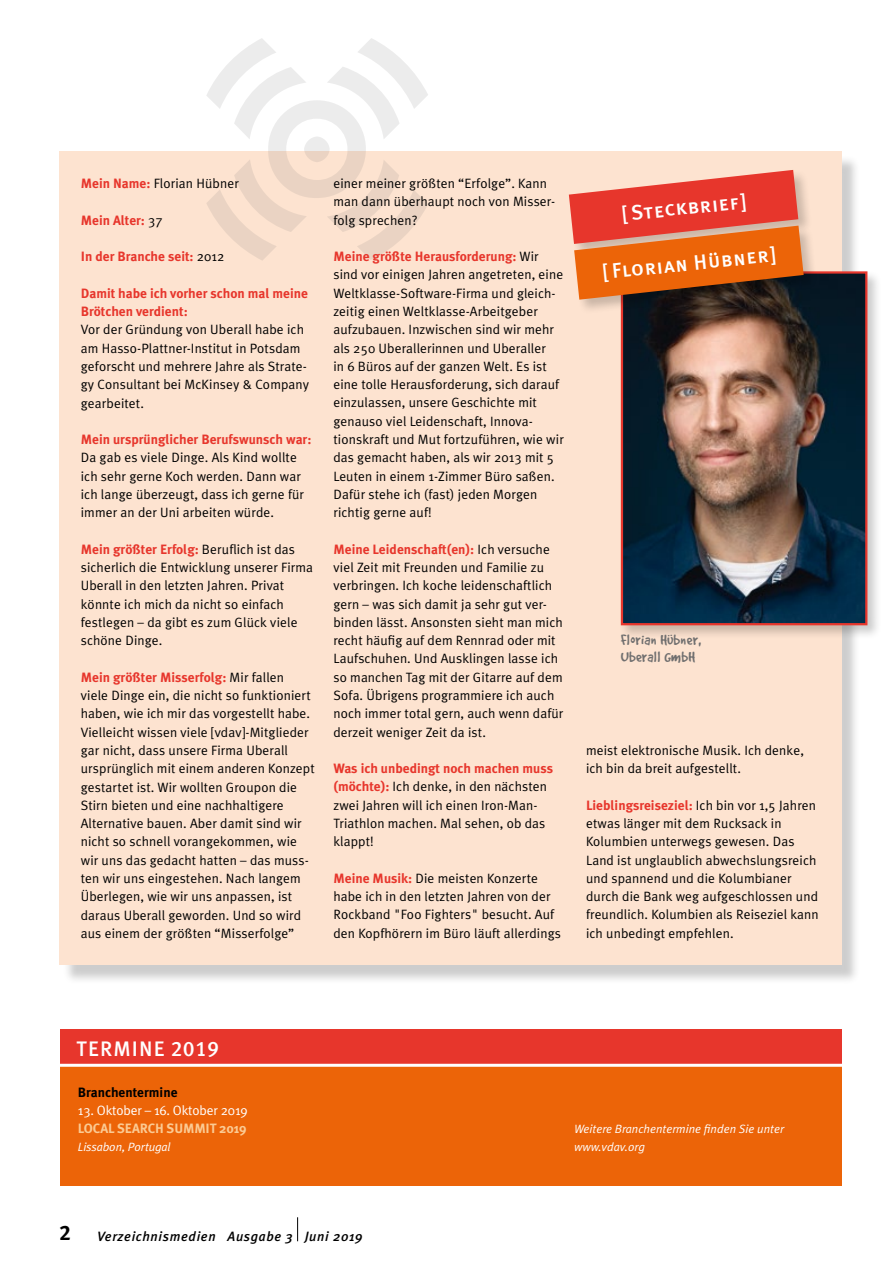
<style>
.page{position:relative;width:893px;height:1263px;background:#fff}
.page>*{position:absolute;margin:0;border:0;box-sizing:border-box;transform-origin:0 0}
.t1{font:21px "Meta Plus Medium Caps";letter-spacing:.045em;color:#fff}
.t2{font:16.5px/16.5px "New Good Dog";letter-spacing:.02em;color:#706f6f}
.t3{font:13.5px/18.3px "Meta Plus Normal";letter-spacing:.01em;color:#000}
.t4{font:700 13.5px/18.3px "Meta Plus";color:#e7362c}
.t5{font:italic 500 13.5px "Meta Plus";letter-spacing:.05em;color:#000}
.t6{font:13.5px "Meta Plus Normal";letter-spacing:-.01em;color:#fff}
.t7{font:700 13.5px "Meta Plus";letter-spacing:-.01em;color:#fbca93}
.t8{font:700 13.5px "Meta Plus";color:#000}
.t9{font:italic 12px/18px "Meta Plus Normal";color:#fff}
.s1{color:#706f6f}
.s2{font-family:"Meta Plus Normal";font-weight:400;color:#000}
.s3{font-family:"Meta Plus";font-weight:700;color:#e7362c}
.s4{font-family:"Meta Plus Bold Caps";font-weight:400;font-style:normal;font-size:21px}
</style>
<div class="page">
<div style="left:62px;top:154px;width:798px;height:830px;background:#000;opacity:.2"></div>
<div style="left:60px;top:152px;width:782px;height:813px;background:#fde3d0"></div>
<div style="left:618px;top:269px;width:263px;height:370px;background:#000;opacity:.2"></div>
<img style="left:624px;top:274px;width:240px;height:348px">
<div style="left:621px;top:271px;width:246px;height:354px;border:2px solid #e7362c"></div>
<div style="left:60px;top:1065px;width:782px;height:121px;background:#ec6408"></div>
<div style="left:60px;top:1029px;width:782px;height:36px;background:#e7362c"></div>
<hr style="left:49px;top:1064px;width:800px;height:3px;background:#fff">
<svg style="left:297px;top:1217px;width:1px;height:24px"></svg>
<div style="left:567px;top:169px;width:246px;height:89px;background:#000;opacity:.2"></div>
<div style="left:573px;top:224px;width:245px;height:90px;background:#000;opacity:.2"></div>
<svg style="left:569px;top:170px;width:235px;height:130px"></svg>
<p class="t3" style="left:162px;top:247px;width:311px"><span class="s1">❖</span>2012</p>
<p class="t4" style="left:81px;top:284px;width:229px">Damit habe ich vorher schon mal meine<br>Brötchen verdient:</p>
<p class="t3" style="left:81px;top:320px;width:230px">Vor der Gründung von Uberall habe ich am Hasso-Plattner-Institut in Potsdam geforscht und mehrere Jahre als Strate&shy;gy Consultant bei McKinsey &amp; Company gearbeitet.</p>
<p class="t4" style="left:81px;top:430px;width:232px">Mein ursprünglicher Berufswunsch war:</p>
<p class="t3" style="left:81px;top:448px;width:225px">Da gab es viele Dinge. Als Kind wollte ich sehr gerne Koch werden. Dann war ich lange überzeugt, dass ich gerne für immer an der Uni arbeiten würde.</p>
<p class="t4" style="left:81px;top:540px;width:216px">Mein größter Erfolg: <span class="s2">Beruflich ist das</span></p>
<p class="t3" style="left:81px;top:558px;width:234px">sicherlich die Entwicklung unserer Firma Uberall in den letzten Jahren. Privat könnte ich mich da nicht so einfach festlegen – da gibt es zum Glück viele schöne Dinge.</p>
<p class="t4" style="left:81px;top:668px;width:205px">Mein größter Misserfolg: <span class="s2">Mir fallen</span></p>
<p class="t3" style="left:81px;top:686px;width:235px">viele Dinge ein, die nicht so funktioniert haben, wie ich mir das vorgestellt habe.<br>Vielleicht wissen viele [vdav]-Mitglieder gar nicht, dass unsere Firma Uberall ursprünglich mit einem anderen Konzept gestartet ist. Wir wollten Groupon die Stirn bieten und eine nachhaltigere Alternative bauen. Aber damit sind wir nicht so schnell vorangekommen, wie wir uns das gedacht hatten – das muss&shy;ten wir uns eingestehen. Nach langem Überlegen, wie wir uns anpassen, ist daraus Uberall geworden. Und so wird aus einem der größten “Misserfolge”</p>
<p class="t3" style="left:81px;top:174px;width:160px"><span class="s3">Mein Name:</span> Florian Hübner</p>
<p class="t4" style="left:81px;top:211px;width:84px">Mein Alter: <span class="s2">37</span></p>
<p class="t4" style="left:81px;top:247px;width:114px">In der Branche seit:</p>
<p class="t3" style="left:333px;top:174px;width:223px">einer meiner größten “Erfolge”. Kann man dann überhaupt noch von Misser&shy;folg sprechen?</p>
<p class="t4" style="left:333px;top:247px;width:207px">Meine größte Herausforderung: <span class="s2">Wir</span></p>
<p class="t3" style="left:333px;top:265px;width:232px">sind vor einigen Jahren angetreten, eine Weltklasse-Software-Firma und gleich&shy;zeitig einen Weltklasse-Arbeitgeber aufzubauen. Inzwischen sind wir mehr als 250 Uberallerinnen und Uberaller<br>in 6 Büros auf der ganzen Welt. Es ist eine tolle Herausforderung, sich darauf einzulassen, unsere Geschichte mit genauso viel Leidenschaft, Innova&shy;tionskraft und Mut fortzuführen, wie wir das gemacht haben, als wir 2013 mit 5<br>Leuten in einem 1-Zimmer Büro saßen.<br>Dafür stehe ich (fast) jeden Morgen richtig gerne auf!</p>
<p class="t4" style="left:333px;top:540px;width:218px">Meine Leidenschaft(en): <span class="s2">Ich versuche</span></p>
<p class="t3" style="left:333px;top:558px;width:232px">viel Zeit mit Freunden und Familie zu verbringen. Ich koche leidenschaftlich gern – was sich damit ja sehr gut ver&shy;binden lässt. Ansonsten sieht man mich recht häufig auf dem Rennrad oder mit Laufschuhen. Und Ausklingen lasse ich so manchen Tag mit der Gitarre auf dem Sofa. Übrigens programmiere ich auch noch immer total gern, auch wenn dafür derzeit weniger Zeit da ist.</p>
<p class="t4" style="left:333px;top:759px;width:221px">Was ich unbedingt noch machen muss</p>
<p class="t3" style="left:333px;top:777px;width:215px"><span class="s3">(möchte):</span> Ich denke, in den nächsten zwei Jahren will ich einen Iron-Man-<br>Triathlon machen. Mal sehen, ob das klappt!</p>
<p class="t3" style="left:333px;top:869px;width:229px"><span class="s3">Meine Musik:</span> Die meisten Konzerte habe ich in den letzten Jahren von der Rockband "Foo Fighters" besucht. Auf den Kopfhörern im Büro läuft allerdings</p>
<h1 class="t1" style="left:621px;top:202px;width:125px;rotate:-6deg">[Steckbrief]</h1>
<h1 class="t1" style="left:602px;top:260px;width:174px;rotate:-6deg">[Florian Hübner]</h1>
<p class="t2" style="left:621px;top:632px;width:81px">Florian Hübner,<br>Uberall GmbH</p>
<p class="t3" style="left:586px;top:741px;width:219px">meist elektronische Musik. Ich denke, ich bin da breit aufgestellt.</p>
<p class="t4" style="left:586px;top:796px;width:231px">Lieblingsreiseziel: <span class="s2">Ich bin vor 1,5 Jahren</span></p>
<p class="t3" style="left:586px;top:814px;width:234px">etwas länger mit dem Rucksack in Kolumbien unterwegs gewesen. Das Land ist unglaublich abwechslungsreich und spannend und die Kolumbianer durch die Bank weg aufgeschlossen und freundlich. Kolumbien als Reiseziel kann ich unbedingt empfehlen.</p>
<h1 class="t1" style="left:77px;top:1036px;width:144px">TERMINE 2019</h1>
<p class="t8" style="left:78px;top:1084px;width:101px">Branchentermine</p>
<p class="t6" style="left:78px;top:1102px;width:171px">13. Oktober – 16. Oktober 2019</p>
<p class="t7" style="left:78px;top:1120px;width:170px">LOCAL SEARCH SUMMIT 2019</p>
<p class="t9" style="left:78px;top:1137px;width:94px">Lissabon, Portugal</p>
<p class="t5" style="left:60px;top:1228px;width:305px"><span class="s4">2</span> Verzeichnismedien Ausgabe 3 Juni 2019</p>
<p class="t9" style="left:574px;top:1120px;width:211px">Weitere Branchentermine finden Sie unter www.vdav.org</p>
</div>
